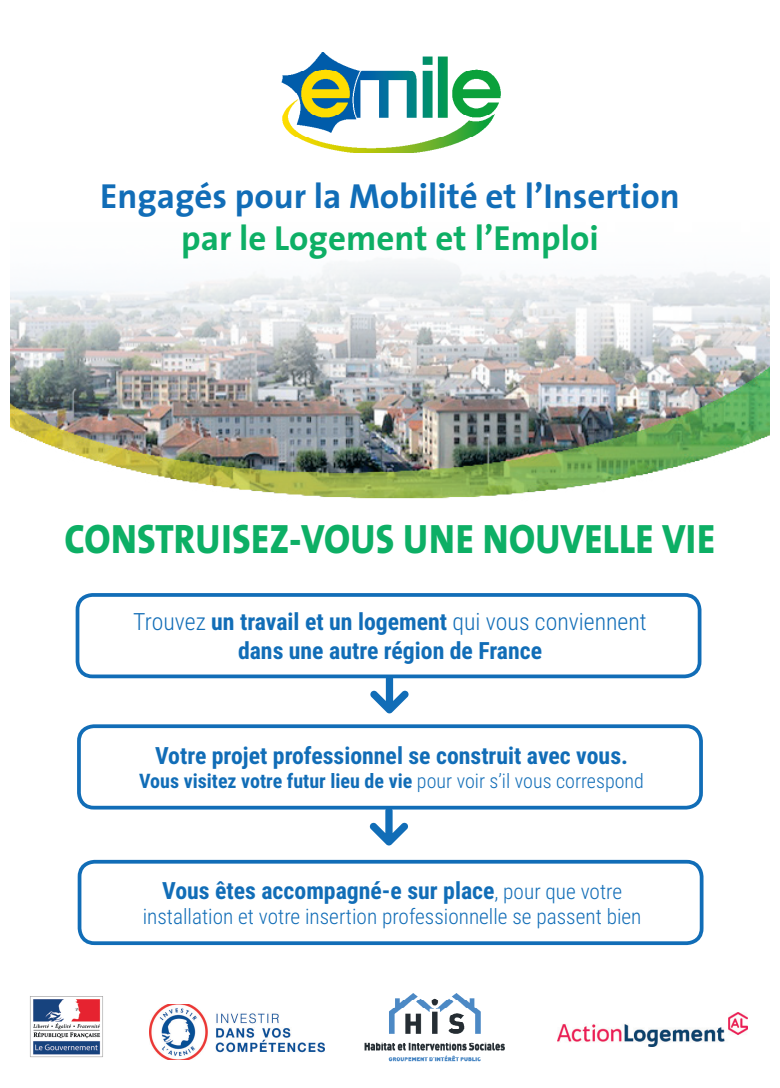
<style>
.page{position:relative;width:780px;height:1088px;background:#fff}
.page>*{position:absolute;margin:0;border:0;box-sizing:border-box;transform-origin:0 0}
.t1{font:41.25px "The Sans Extra Bold Caps";letter-spacing:.01em;color:#0daf65;scale:.9 1}
.t2{font:700 35px/42px "The Sans";color:#116db7;text-align:center}
.t3{font:700 23.75px "Roboto Condensed";color:#116db7}
.t4{font:300 23.75px "Roboto Condensed";color:#116db7}
.t5{font:300 21.25px "Roboto Condensed";color:#116db7}
.t6{font:700 20px "Roboto Condensed";color:#116db7}
.s1{color:#0daf65}
.s2{font-weight:700}
.s3{font-weight:300}
.s4{font-weight:300;font-size:21.25px}
</style>
<div class="page">
<img style="left:11px;top:152px;width:758px;height:347px">
<img style="left:281px;top:52px;width:220px;height:100px">
<div style="left:76px;top:593px;width:625px;height:85px;border:4px solid #116db7;border-radius:15px"></div>
<svg style="left:370px;top:675px;width:38px;height:38px"></svg>
<div style="left:77px;top:724px;width:625px;height:85px;border:4px solid #116db7;border-radius:15px"></div>
<div style="left:78px;top:860px;width:625px;height:85px;border:4px solid #116db7;border-radius:15px"></div>
<svg style="left:370px;top:807px;width:38px;height:38px"></svg>
<img style="left:364px;top:993px;width:141px;height:69px">
<img style="left:150px;top:1004px;width:174px;height:55px">
<img style="left:557px;top:1012px;width:190px;height:35px">
<img style="left:30px;top:996px;width:73px;height:62px">
<p class="t2" style="left:100px;top:174px;width:581px">Engagés pour la Mobilité et l’Insertion <span class="s1">par le Logement et l’Emploi</span></p>
<p class="t1" style="left:65px;top:505px;width:724px">CONSTRUISEZ-VOUS UNE NOUVELLE VIE</p>
<p class="t4" style="left:133px;top:605px;width:515px">Trouvez <span class="s2">un travail et un logement</span> qui vous conviennent</p>
<p class="t3" style="left:238px;top:634px;width:305px">dans une autre région de France</p>
<p class="t3" style="left:155px;top:739px;width:474px">Votre projet professionnel se construit avec vous.</p>
<p class="t6" style="left:139px;top:767px;width:506px">Vous visitez votre futur lieu de vie <span class="s3">pour voir s’il vous correspond</span></p>
<p class="t3" style="left:162px;top:873px;width:461px">Vous êtes accompagné-e sur place<span class="s4">, pour que votre</span></p>
<p class="t5" style="left:143px;top:902px;width:500px">installation et votre insertion professionnelle se passent bien</p>
</div>
